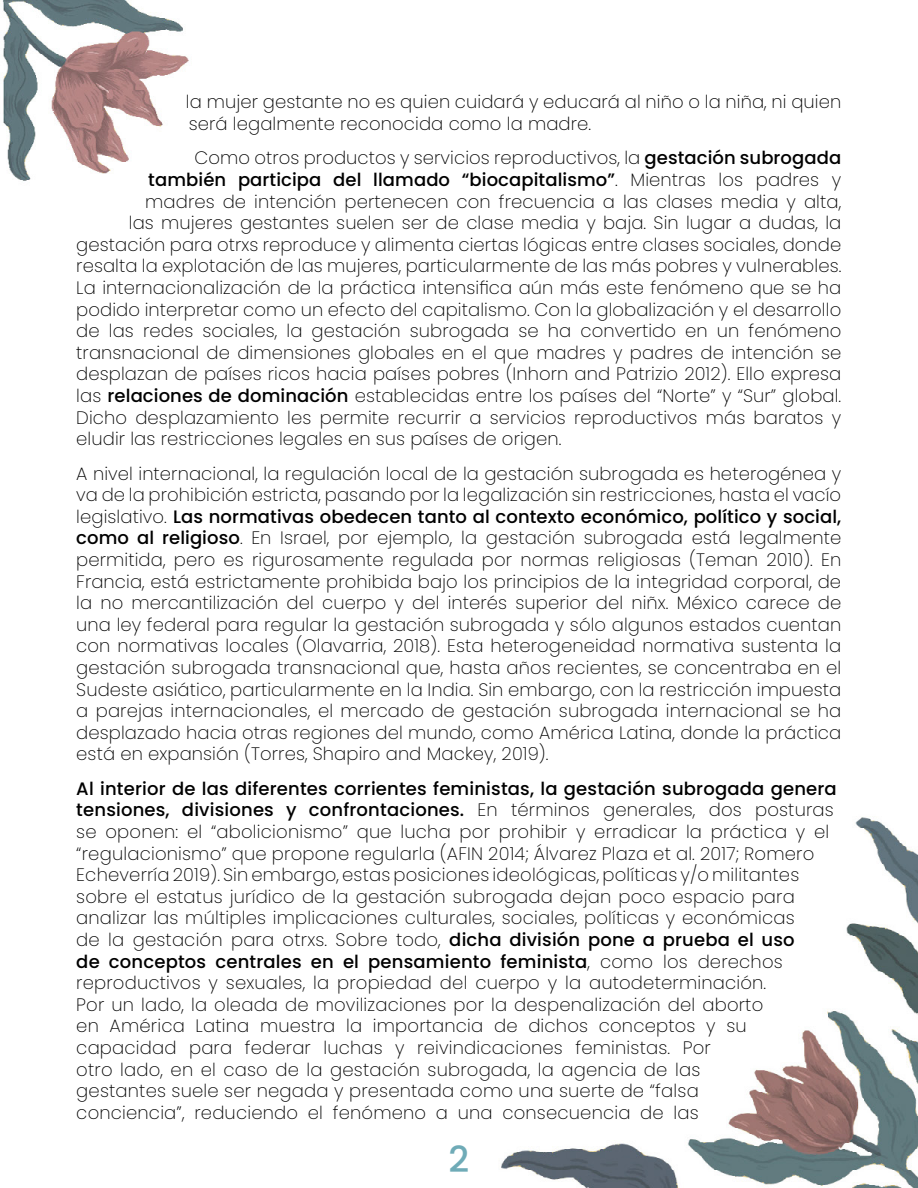
<style>
.page{position:relative;width:918px;height:1188px;background:#fff}
.page>*{position:absolute;margin:0;border:0;box-sizing:border-box;transform-origin:0 0}
.t1{font:500 36px "Poppins";color:#6fabb7}
.t2{font:200 18px/21.6px "Poppins";letter-spacing:.005em;color:#000}
.t3{font:500 18px "Poppins";letter-spacing:.005em;color:#000}
.s1{font-weight:500}
.s2{font-weight:200}
</style>
<div class="page">
<img style="left:2px;top:0;width:916px;height:1188px">
<p class="t2" style="left:186px;top:91px;width:657px">la mujer gestante no es quien cuidará y educará al niño o la niña, ni quien será legalmente reconocida como la madre.</p>
<p class="t2" style="left:195px;top:147px;width:648px">Como otros productos y servicios reproductivos, la <span class="s1">gestación subrogada</span></p>
<p class="t3" style="left:148px;top:169px;width:695px">también participa del llamado “biocapitalismo”<span class="s2">. Mientras los padres y</span></p>
<p class="t2" style="left:145px;top:191px;width:697px">madres de intención pertenecen con frecuencia a las clases media y alta,</p>
<p class="t2" style="left:129px;top:212px;width:714px">las mujeres gestantes suelen ser de clase media y baja. Sin lugar a dudas, la</p>
<p class="t2" style="left:76px;top:234px;width:767px">gestación para otrxs reproduce y alimenta ciertas lógicas entre clases sociales, donde</p>
<p class="t2" style="left:76px;top:255px;width:767px">resalta la explotación de las mujeres, particularmente de las más pobres y vulnerables.</p>
<p class="t2" style="left:76px;top:277px;width:767px">La internacionalización de la práctica intensifica aún más este fenómeno que se ha</p>
<p class="t2" style="left:76px;top:299px;width:767px">podido interpretar como un efecto del capitalismo. Con la globalización y el desarrollo</p>
<p class="t2" style="left:76px;top:320px;width:767px">de las redes sociales, la gestación subrogada se ha convertido en un fenómeno</p>
<p class="t2" style="left:76px;top:342px;width:767px">transnacional de dimensiones globales en el que madres y padres de intención se</p>
<p class="t2" style="left:76px;top:363px;width:767px">desplazan de países ricos hacia países pobres (Inhorn and Patrizio 2012). Ello expresa</p>
<p class="t2" style="left:76px;top:385px;width:767px">las <span class="s1">relaciones de dominación</span> establecidas entre los países del “Norte” y “Sur” global.</p>
<p class="t2" style="left:76px;top:407px;width:767px">Dicho desplazamiento les permite recurrir a servicios reproductivos más baratos y</p>
<p class="t2" style="left:76px;top:428px;width:487px">eludir las restricciones legales en sus países de origen.</p>
<p class="t2" style="left:76px;top:463px;width:767px;text-align:justify">A nivel internacional, la regulación local de la gestación subrogada es heterogénea y va de la prohibición estricta, pasando por la legalización sin restricciones, hasta el vacío legislativo. <span class="s1">Las normativas obedecen tanto al contexto económico, político y social, como al religioso</span>. En Israel, por ejemplo, la gestación subrogada está legalmente permitida, pero es rigurosamente regulada por normas religiosas (Teman 2010). En Francia, está estrictamente prohibida bajo los principios de la integridad corporal, de la no mercantilización del cuerpo y del interés superior del niñx. México carece de una ley federal para regular la gestación subrogada y sólo algunos estados cuentan con normativas locales (Olavarria, 2018). Esta heterogeneidad normativa sustenta la gestación subrogada transnacional que, hasta años recientes, se concentraba en el Sudeste asiático, particularmente en la India. Sin embargo, con la restricción impuesta a parejas internacionales, el mercado de gestación subrogada internacional se ha desplazado hacia otras regiones del mundo, como América Latina, donde la práctica está en expansión (Torres, Shapiro and Mackey, 2019).</p>
<p class="t2" style="left:76px;top:778px;width:762px"><span class="s1">Al interior de las diferentes corrientes feministas, la gestación subrogada genera tensiones, divisiones y confrontaciones.</span> En términos generales, dos posturas se oponen: el “abolicionismo” que lucha por prohibir y erradicar la práctica y el “regulacionismo” que propone regularla (AFIN 2014; Álvarez Plaza et al. 2017; Romero Echeverría 2019). Sin embargo, estas posiciones ideológicas, políticas y/o militantes sobre el estatus jurídico de la gestación subrogada dejan poco espacio para analizar las múltiples implicaciones culturales, sociales, políticas y económicas<br>de la gestación para otrxs. Sobre todo, <span class="s1">dicha división pone a prueba el uso<br>de conceptos centrales en el pensamiento feminista</span>, como los derechos reproductivos y sexuales, la propiedad del cuerpo y la autodeterminación.<br>Por un lado, la oleada de movilizaciones por la despenalización del aborto<br>en América Latina muestra la importancia de dichos conceptos y su capacidad para federar luchas y reivindicaciones feministas. Por<br>otro lado, en el caso de la gestación subrogada, la agencia de las<br>gestantes suele ser negada y presentada como una suerte de “falsa<br>conciencia”, reduciendo el fenómeno a una consecuencia de las</p>
<h1 class="t1" style="left:449px;top:1138px;width:22px">2</h1>
</div>
